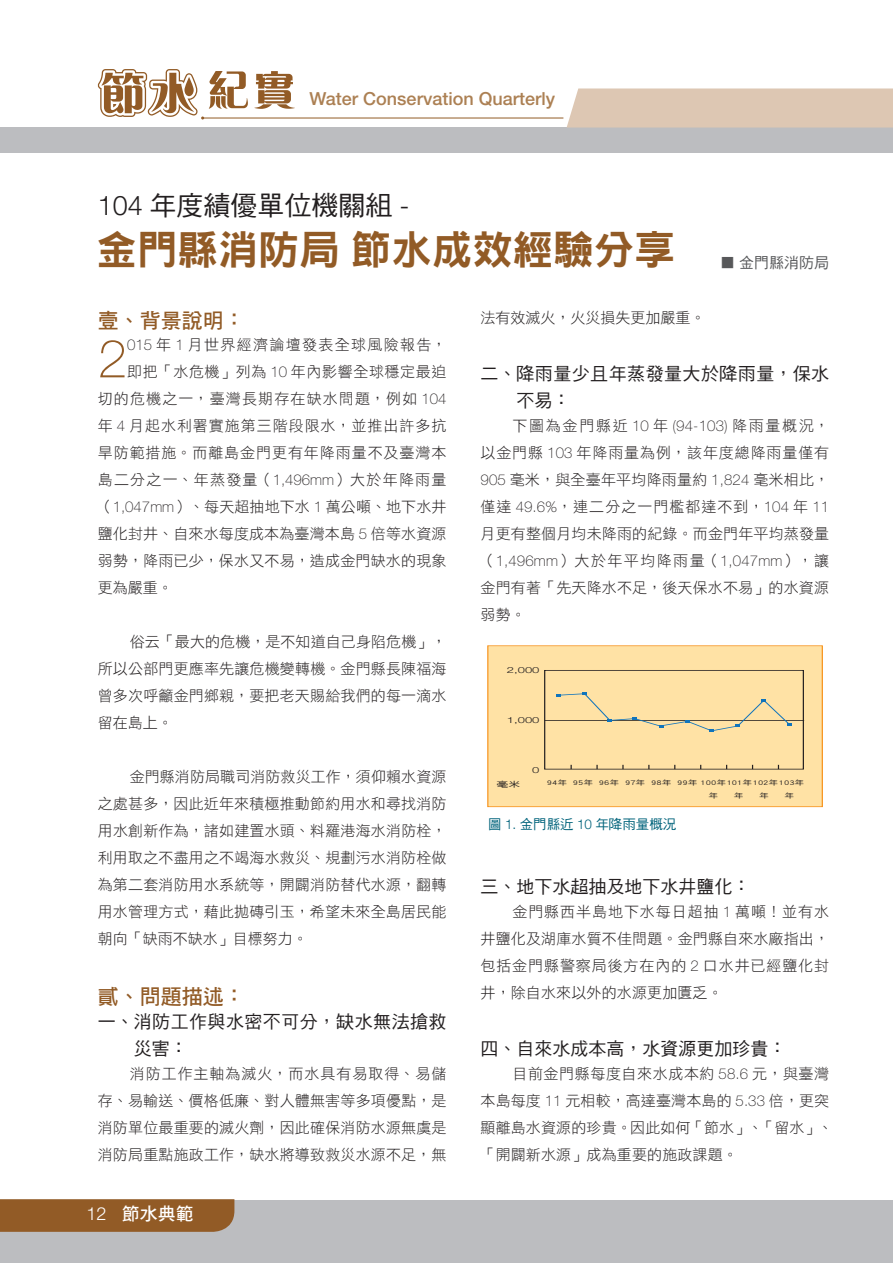
<style>
.page{position:relative;width:893px;height:1263px;background:#fff}
.page>*{position:absolute;margin:0;border:0;box-sizing:border-box;transform-origin:0 0}
.內文首段字放大{font:100 52.8px "Helvetica Neue";color:#925b26}
.大標-黑{font:40.5px "DF Hei Std W9";color:#925b26}
.副標{font:27px "DF Hei Std W5";color:#231f20}
.內文標題{font:21px "DF Hei Std W7";color:#925b26}
.內文小標題{font:18px/27px "DF Hei Std W5";letter-spacing:.025em;color:#231f20}
.內文小標題-2{font:18px "DF Hei Std W5";color:#231f20}
.t1{font:500 18px "Helvetica Neue";color:#ac8053}
.t2{font:18px "DF Hei Std W7";color:#fff}
.內文{font:15px/27px "DF Hei Std W3";letter-spacing:.01em;color:#231f20;text-align:justify}
.內文首段字放大-2{font:15px "DF Hei Std W3";letter-spacing:.06em;color:#231f20}
.內文首段字放大-3{font:15px "DF Hei Std W3";letter-spacing:.005em;color:#231f20}
.內文首段字放大-4{font:15px "DF Hei Std W3";letter-spacing:.08em;color:#231f20}
.內文首段字放大-5{font:15px "DF Hei Std W3";letter-spacing:.01em;color:#231f20}
.內文首段字放大-6{font:15px "DF Hei Std W3";letter-spacing:.015em;color:#231f20}
.內文首段字放大-7{font:15px "DF Hei Std W3";letter-spacing:.09em;color:#231f20}
.內文首段字放大-8{font:15px "DF Hei Std W3";letter-spacing:.04em;color:#231f20}
.作者{font:15px "DF Hei Std W5";color:#57585a}
.圖說{font:13.5px "DF Hei Std W5";color:#00637b}
.t3{font:300 8.4px "Helvetica Neue";color:#231f20;scale:1.56 1}
.t4{font:7.65px "DF Hei Std W5";color:#231f20;scale:1.56 1}
.t5{font:6.9px/12.9px "DF Hei Std W5";color:#231f20;scale:1.4 1}
.s1{font-family:"Helvetica Neue";font-weight:300}
.s2{font-family:"Helvetica Neue";font-weight:100}
</style>
<div class="page">
<div style="left:0;top:128px;width:893px;height:1135px;background:#bcbdc0"></div>
<div style="left:0;top:153px;width:893px;height:1046px;background:#fff"></div>
<div style="left:567px;top:88px;width:326px;height:40px;background:#ddc7b3"></div>
<div style="left:488px;top:646px;width:334px;height:161px;background:#ffe2a5"></div>
<div style="left:487px;top:645px;width:336px;height:162px;border:1px solid #f7931d"></div>
<div style="left:544px;top:670px;width:260px;height:99px;border:1px solid #231f20"></div>
<hr style="left:545px;top:720px;width:259px;height:1px;background:#231f20">
<svg style="left:556px;top:692px;width:236px;height:40px"></svg>
<svg style="left:255px;top:71px;width:40px;height:38px"></svg>
<hr style="left:203px;top:118px;width:360px;height:1px;background:#925b26">
<svg style="left:98px;top:69px;width:150px;height:51px"></svg>
<svg style="left:0;top:1199px;width:234px;height:33px;background:#935d29"></svg>
<p class="t1" style="left:310px;top:88px;width:247px">Water Conservation Quarterly</p>
<p class="副標" style="left:98px;top:190px;width:313px"><span class="s1">104</span> 年度績優單位機關組 <span class="s1">-</span></p>
<p class="大標-黑" style="left:97px;top:228px;width:580px">金門縣消防局節水成效經驗分享</p>
<p class="作者" style="left:720px;top:255px;width:111px">■ 金門縣消防局</p>
<p class="內文標題" style="left:98px;top:310px;width:149px">壹、背景說明：</p>
<p class="內文首段字放大" style="left:98px;top:329px;width:31px">2</p>
<p class="內文首段字放大-7" style="left:127px;top:337px;width:321px"><span class="s2">015</span> 年 <span class="s2">1</span> 月世界經濟論壇發表全球風險報告，</p>
<p class="內文首段字放大-8" style="left:127px;top:364px;width:321px">即把「水危機」列為 <span class="s2">10</span> 年內影響全球穩定最迫</p>
<p class="內文首段字放大-2" style="left:98px;top:391px;width:350px">切的危機之一，臺灣長期存在缺水問題，例如 <span class="s2">104</span></p>
<p class="內文首段字放大-2" style="left:98px;top:418px;width:350px">年 <span class="s2">4</span> 月起水利署實施第三階段限水，並推出許多抗</p>
<p class="內文首段字放大-2" style="left:98px;top:445px;width:350px">旱防範措施。而離島金門更有年降雨量不及臺灣本</p>
<p class="內文首段字放大-4" style="left:98px;top:472px;width:350px">島二分之一、年蒸發量（<span class="s2">1,496mm</span>）大於年降雨量</p>
<p class="內文首段字放大-3" style="left:98px;top:499px;width:350px">（<span class="s2">1,047mm</span>）、每天超抽地下水 <span class="s2">1</span> 萬公噸、地下水井</p>
<p class="內文首段字放大-5" style="left:98px;top:526px;width:350px">鹽化封井、自來水每度成本為臺灣本島 <span class="s2">5</span> 倍等水資源</p>
<p class="內文首段字放大-6" style="left:98px;top:553px;width:350px">弱勢，降雨已少，保水又不易，造成金門缺水的現象</p>
<p class="內文首段字放大-2" style="left:98px;top:580px;width:76px">更為嚴重。</p>
<p class="內文" style="left:98px;top:628px;width:350px;text-indent:32px">俗云「最大的危機，是不知道自己身陷危機」，所以公部門更應率先讓危機變轉機。金門縣長陳福海曾多次呼籲金門鄉親，要把老天賜給我們的每一滴水留在島上。</p>
<p class="內文" style="left:98px;top:763px;width:350px;text-indent:32px">金門縣消防局職司消防救災工作，須仰賴水資源之處甚多，因此近年來積極推動節約用水和尋找消防用水創新作為，諸如建置水頭、料羅港海水消防栓，利用取之不盡用之不竭海水救災、規劃污水消防栓做為第二套消防用水系統等，開闢消防替代水源，翻轉用水管理方式，藉此拋磚引玉，希望未來全島居民能朝向「缺雨不缺水」目標努力。</p>
<p class="內文標題" style="left:98px;top:985px;width:149px">貳、問題描述：</p>
<p class="內文小標題" style="left:134px;top:1008px;width:314px;text-indent:-36px">一、消防工作與水密不可分，缺水無法搶救災害：</p>
<p class="內文" style="left:98px;top:1060px;width:350px;text-indent:32px">消防工作主軸為滅火，而水具有易取得、易儲存、易輸送、價格低廉、對人體無害等多項優點，是消防單位最重要的滅火劑，因此確保消防水源無虞是消防局重點施政工作，缺水將導致救災水源不足，無</p>
<p class="t2" style="left:87px;top:1204px;width:109px"><span class="s1">12</span> 節水典範</p>
<p class="內文" style="left:480px;top:304px;width:226px">法有效滅火，火災損失更加嚴重。</p>
<p class="內文小標題" style="left:516px;top:360px;width:314px;text-indent:-36px">二、降雨量少且年蒸發量大於降雨量，保水不易：</p>
<p class="內文" style="left:480px;top:412px;width:350px;text-indent:32px">下圖為金門縣近 <span class="s2">10</span> 年 <span class="s2">(94-103)</span> 降雨量概況，以金門縣 <span class="s2">103</span> 年降雨量為例，該年度總降雨量僅有<span class="s2">905</span> 毫米，與全臺年平均降雨量約 <span class="s2">1,824</span> 毫米相比，僅達 <span class="s2">49.6%</span>，連二分之一門檻都達不到，<span class="s2">104</span> 年 <span class="s2">11</span>月更有整個月均未降雨的紀錄。而金門年平均蒸發量（<span class="s2">1,496mm</span>）大於年平均降雨量（<span class="s2">1,047mm</span>），讓金門有著「先天降水不足，後天保水不易」的水資源弱勢。</p>
<p class="t3" style="left:507px;top:665px;width:22px">2,000</p>
<p class="t3" style="left:507px;top:715px;width:22px">1,000</p>
<p class="t3" style="left:532px;top:765px;width:6px">0</p>
<p class="t4" style="left:496px;top:780px;width:17px">毫米</p>
<p class="t5" style="left:708px;top:776px;width:70px;text-indent:-162px">94年 95年 96年 97年 98年 99年 100年101年102年103年年</p>
<p class="t5" style="left:734px;top:789px;width:8px">年</p>
<p class="t5" style="left:759px;top:789px;width:8px">年</p>
<p class="t5" style="left:784px;top:789px;width:8px">年</p>
<p class="圖說" style="left:488px;top:816px;width:190px">圖 <span class="s1">1.</span> 金門縣近 <span class="s1">10</span> 年降雨量概況</p>
<p class="內文小標題-2" style="left:480px;top:877px;width:271px">三、地下水超抽及地下水井鹽化：</p>
<p class="內文" style="left:480px;top:898px;width:350px;text-indent:32px">金門縣西半島地下水每日超抽 <span class="s2">1</span> 萬噸！並有水井鹽化及湖庫水質不佳問題。金門縣自來水廠指出，包括金門縣警察局後方在內的 <span class="s2">2</span> 口水井已經鹽化封井，除自水來以外的水源更加匱乏。</p>
<p class="內文小標題-2" style="left:480px;top:1039px;width:308px">四、自來水成本高，水資源更加珍貴：</p>
<p class="內文" style="left:480px;top:1060px;width:354px;text-align:left;text-indent:32px">目前金門縣每度自來水成本約 <span class="s2">58.6</span> 元，與臺灣本島每度 <span class="s2">11</span> 元相較，高達臺灣本島的 <span class="s2">5.33</span> 倍，更突顯離島水資源的珍貴。因此如何「節水」、「留水」、「開闢新水源」成為重要的施政課題。</p>
</div>
